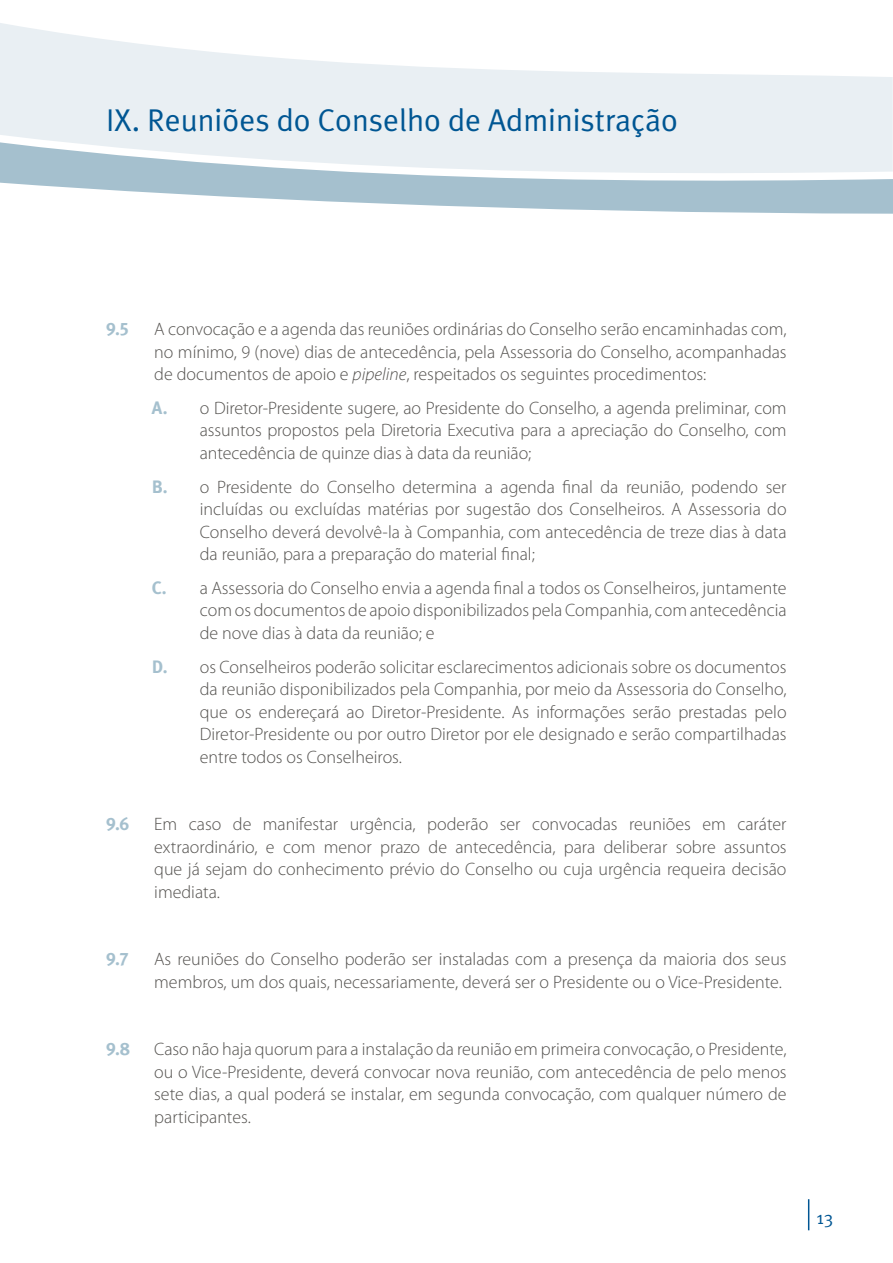
<style>
.page{position:relative;width:893px;height:1263px;background:#fff}
.page>*{position:absolute;margin:0;border:0;box-sizing:border-box;transform-origin:0 0}
.t1{font:31.5px "Meta Plus Normal";color:#005693}
.t2{font:300 18px/22.5px "Myriad Pro";color:#54524f;text-align:justify}
.t3{font:18px "Meta Plus Bold Caps";color:#a5c0ce}
.t4{font:18px "Meta Plus Normal";color:#005693}
.s1{font-style:italic}
.s2{font-family:"Meta Plus Bold Caps";font-weight:400;color:#a5c0ce}
</style>
<div class="page">
<svg style="left:0;top:23px;width:893px;height:65px"></svg>
<svg style="left:0;top:88px;width:893px;height:126px;background:#dae5eb"></svg>
<hr style="left:808px;top:1199px;width:1px;height:31px;background:#005693">
<svg style="left:0;top:179px;width:38px;height:5px"></svg>
<h1 class="t1" style="left:106px;top:102px;width:573px">IX. Reuniões do Conselho de Administração</h1>
<p class="t3" style="left:106px;top:318px;width:24px">9.5</p>
<p class="t2" style="left:154px;top:318px;width:634px">A convocação e a agenda das reuniões ordinárias do Conselho serão encaminhadas com, no mínimo, 9 (nove) dias de antecedência, pela Assessoria do Conselho, acompanhadas de documentos de apoio e <span class="s1">pipeline</span>, respeitados os seguintes procedimentos:</p>
<p class="t2" style="left:200px;top:397px;width:588px;text-indent:-48px"><span class="s2">a.</span> o Diretor-Presidente sugere, ao Presidente do Conselho, a agenda preliminar, com assuntos propostos pela Diretoria Executiva para a apreciação do Conselho, com antecedência de quinze dias à data da reunião;</p>
<p class="t2" style="left:200px;top:476px;width:588px;text-indent:-48px"><span class="s2">b.</span> o Presidente do Conselho determina a agenda final da reunião, podendo ser incluídas ou excluídas matérias por sugestão dos Conselheiros. A Assessoria do Conselho deverá devolvê-la à Companhia, com antecedência de treze dias à data da reunião, para a preparação do material final;</p>
<p class="t2" style="left:200px;top:577px;width:588px;text-indent:-48px"><span class="s2">c.</span> a Assessoria do Conselho envia a agenda final a todos os Conselheiros, juntamente com os documentos de apoio disponibilizados pela Companhia, com antecedência de nove dias à data da reunião; e</p>
<p class="t2" style="left:200px;top:656px;width:588px;text-indent:-48px"><span class="s2">d.</span> os Conselheiros poderão solicitar esclarecimentos adicionais sobre os documentos da reunião disponibilizados pela Companhia, por meio da Assessoria do Conselho, que os endereçará ao Diretor-Presidente. As informações serão prestadas pelo Diretor-Presidente ou por outro Diretor por ele designado e serão compartilhadas entre todos os Conselheiros.</p>
<p class="t3" style="left:106px;top:813px;width:25px">9.6</p>
<p class="t2" style="left:154px;top:813px;width:634px">Em caso de manifestar urgência, poderão ser convocadas reuniões em caráter extraordinário, e com menor prazo de antecedência, para deliberar sobre assuntos que já sejam do conhecimento prévio do Conselho ou cuja urgência requeira decisão imediata.</p>
<p class="t3" style="left:106px;top:948px;width:24px">9.7</p>
<p class="t2" style="left:154px;top:948px;width:634px">As reuniões do Conselho poderão ser instaladas com a presença da maioria dos seus membros, um dos quais, necessariamente, deverá ser o Presidente ou o Vice-Presidente.</p>
<p class="t3" style="left:106px;top:1038px;width:25px">9.8</p>
<p class="t2" style="left:154px;top:1038px;width:634px">Caso não haja quorum para a instalação da reunião em primeira convocação, o Presidente, ou o Vice-Presidente, deverá convocar nova reunião, com antecedência de pelo menos sete dias, a qual poderá se instalar, em segunda convocação, com qualquer número de participantes.</p>
<p class="t4" style="left:816px;top:1207px;width:18px">13</p>
</div>
